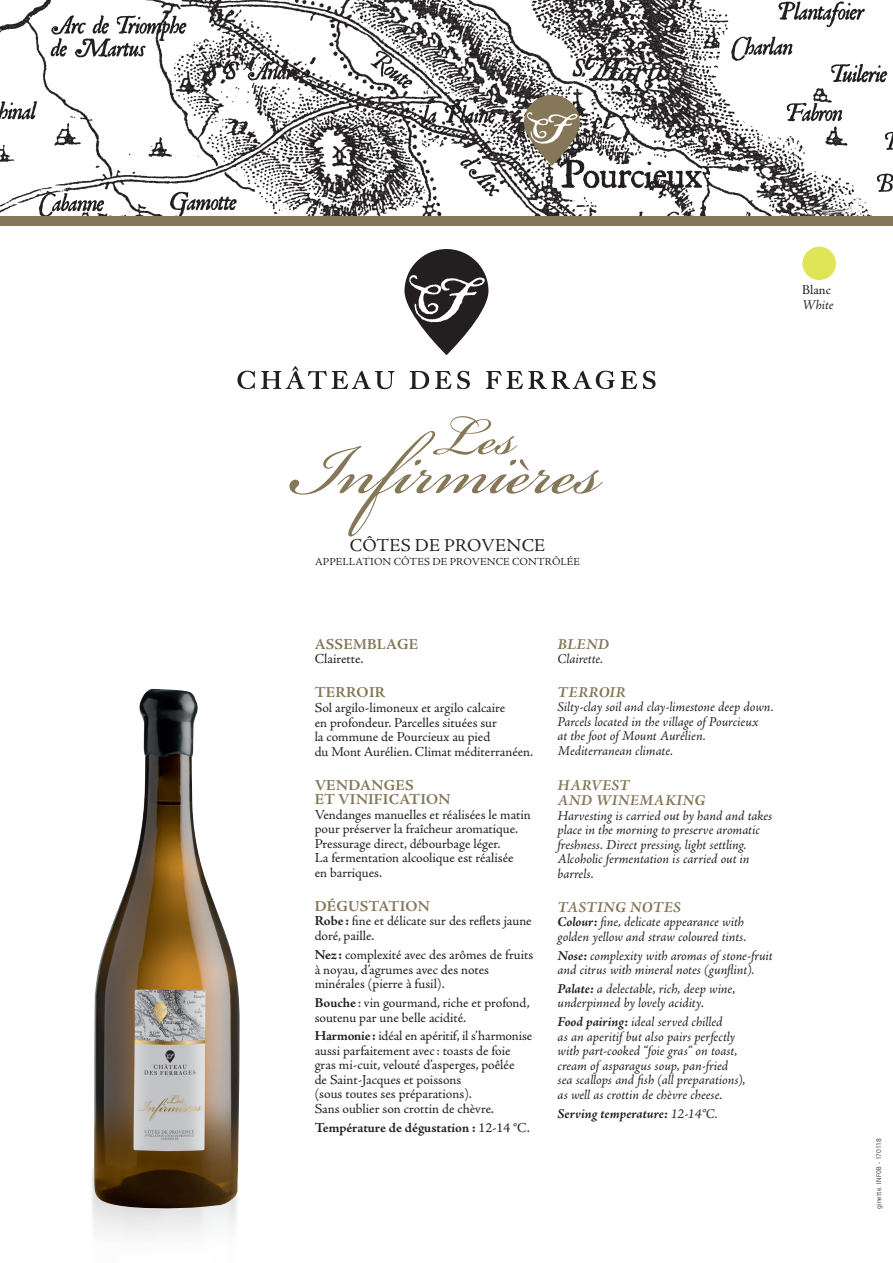
<style>
.page{position:relative;width:893px;height:1263px;background:#fff}
.page>*{position:absolute;margin:0;border:0;box-sizing:border-box;transform-origin:0 0}
.t1{font:108.3px "Bickham Script MM 400";color:#857758}
.t2{font:83.55px "Bickham Script MM 400";color:#857758}
.t3{font:18.15px "Adobe Jenson Pro";letter-spacing:.01em;color:#231f20}
.t4{font:700 15.3px/14.5px "Adobe Jenson Pro";letter-spacing:.015em;color:#857758}
.t5{font:italic 700 15.3px/14.5px "Adobe Jenson Pro";letter-spacing:.015em;color:#857758}
.t6{font:italic 13.8px/14.5px "Adobe Jenson Pro";letter-spacing:-.005em;color:#231f20}
.t7{font:13.8px/14.5px "Adobe Jenson Pro";letter-spacing:-.005em;color:#231f20}
.t8{font:700 13.8px "Adobe Jenson Pro";letter-spacing:-.005em;color:#231f20}
.t9{font:italic 700 13.8px "Adobe Jenson Pro";color:#231f20}
.t10{font:13.5px "Adobe Jenson Pro";letter-spacing:-.005em;color:#231f20}
.t11{font:italic 13.5px "Adobe Jenson Pro";letter-spacing:-.005em;color:#231f20}
.t12{font:10.8px "Adobe Jenson Pro";letter-spacing:.01em;color:#231f20}
.t13{font:300 6.75px "Frutiger";letter-spacing:.02em;color:#231f20}
.s1{font-weight:700}
.s2{font-weight:400}
</style>
<div class="page">
<div style="left:802px;top:247px;width:34px;height:33px;background:#e0e457;border-radius:50%"></div>
<img style="left:0;top:0;width:893px;height:217px">
<svg style="left:237px;top:371px;width:18px;height:18px"></svg>
<svg style="left:261px;top:366px;width:134px;height:23px"></svg>
<svg style="left:410px;top:371px;width:19px;height:18px"></svg>
<svg style="left:435px;top:371px;width:35px;height:18px"></svg>
<svg style="left:486px;top:371px;width:129px;height:18px"></svg>
<svg style="left:621px;top:371px;width:16px;height:18px"></svg>
<svg style="left:643px;top:371px;width:12px;height:18px"></svg>
<svg style="left:404px;top:249px;width:84px;height:106px;fill:#231f20"></svg>
<svg style="left:409px;top:275px;width:76px;height:47px"></svg>
<svg style="left:524px;top:95px;width:56px;height:71px;background:#877d69"></svg>
<svg style="left:527px;top:112px;width:51px;height:32px"></svg>
<div style="left:0;top:217px;width:893px;height:9px;background:#857758"></div>
<img style="left:92px;top:1166px;width:144px;height:70px">
<img style="left:94px;top:689px;width:146px;height:522px">
<p class="t10" style="left:802px;top:282px;width:30px">Blanc</p>
<p class="t11" style="left:802px;top:297px;width:33px">White</p>
<h2 class="t2" style="left:429px;top:391px;width:88px">Les</h2>
<h1 class="t1" style="left:291px;top:411px;width:311px">Infirmières</h1>
<h3 class="t3" style="left:350px;top:535px;width:197px">CÔTES DE PROVENCE</h3>
<p class="t12" style="left:315px;top:555px;width:266px">APPELLATION CÔTES DE PROVENCE CONTRÔLÉE</p>
<p class="t4" style="left:315px;top:637px;width:105px">ASSEMBLAGE</p>
<p class="t7" style="left:315px;top:652px;width:50px">Clairette.</p>
<p class="t4" style="left:315px;top:686px;width:72px">TERROIR</p>
<p class="t7" style="left:315px;top:701px;width:220px">Sol argilo-limoneux et argilo calcaire<br>en profondeur. Parcelles situées sur<br>la commune de Pourcieux au pied<br>du Mont Aurélien. Climat méditerranéen.</p>
<p class="t4" style="left:315px;top:778px;width:137px">VENDANGES<br>ET VINIFICATION</p>
<p class="t7" style="left:315px;top:807px;width:218px">Vendanges manuelles et réalisées le matin pour préserver la fraîcheur aromatique.<br>Pressurage direct, débourbage léger.<br>La fermentation alcoolique est réalisée<br>en barriques.</p>
<p class="t4" style="left:315px;top:899px;width:117px">DÉGUSTATION</p>
<p class="t7" style="left:315px;top:914px;width:219px"><span class="s1">Robe :</span> fine et délicate sur des reflets jaune doré, paille.</p>
<p class="t7" style="left:315px;top:948px;width:220px"><span class="s1">Nez :</span> complexité avec des arômes de fruits à noyau, d’agrumes avec des notes minérales (pierre à fusil).</p>
<p class="t7" style="left:315px;top:996px;width:217px"><span class="s1">Bouche</span> : vin gourmand, riche et profond, soutenu par une belle acidité.</p>
<p class="t7" style="left:315px;top:1029px;width:219px"><span class="s1">Harmonie:</span> idéal en apéritif, il s’harmonise aussi parfaitement avec: toasts de foie gras mi-cuit, velouté d’asperges, poêlée<br>de Saint-Jacques et poissons<br>(sous toutes ses préparations).<br>Sans oublier son crottin de chèvre.</p>
<p class="t8" style="left:315px;top:1119px;width:217px">Température de dégustation : <span class="s2">12-14 °C.</span></p>
<p class="t5" style="left:558px;top:638px;width:53px">BLEND</p>
<p class="t6" style="left:558px;top:653px;width:47px">Clairette.</p>
<p class="t5" style="left:558px;top:686px;width:70px">TERROIR</p>
<p class="t6" style="left:558px;top:700px;width:218px">Silty-clay soil and clay-limestone deep down.<br>Parcels located in the village of Pourcieux<br>at the foot of Mount Aurélien.<br>Mediterranean climate.</p>
<p class="t5" style="left:558px;top:779px;width:149px">HARVEST<br>AND WINEMAKING</p>
<p class="t6" style="left:558px;top:809px;width:216px">Harvesting is carried out by hand and takes place in the morning to preserve aromatic freshness. Direct pressing, light settling.<br>Alcoholic fermentation is carried out in barrels.</p>
<p class="t5" style="left:558px;top:901px;width:125px">TASTING NOTES</p>
<p class="t6" style="left:558px;top:915px;width:190px"><span class="s1">Colour:</span> fine, delicate appearance with golden yellow and straw coloured tints.</p>
<p class="t6" style="left:558px;top:949px;width:217px"><span class="s1">Nose:</span> complexity with aromas of stone-fruit and citrus with mineral notes (gunflint).</p>
<p class="t6" style="left:558px;top:982px;width:179px"><span class="s1">Palate:</span> a delectable, rich, deep wine, underpinned by lovely acidity.</p>
<p class="t6" style="left:558px;top:1015px;width:189px"><span class="s1">Food pairing:</span> ideal served chilled<br>as an aperitif but also pairs perfectly with part-cooked “foie gras” on toast, cream of asparagus soup, pan-fried sea scallops and fish (all preparations), as well as crottin de chèvre cheese.</p>
<p class="t9" style="left:558px;top:1105px;width:162px">Serving temperature: <span class="s2">12-14°C.</span></p>
<p class="t13" style="left:875px;top:1209px;width:72px;rotate:-90deg">ginette. INF0B - 170118</p>
</div>
